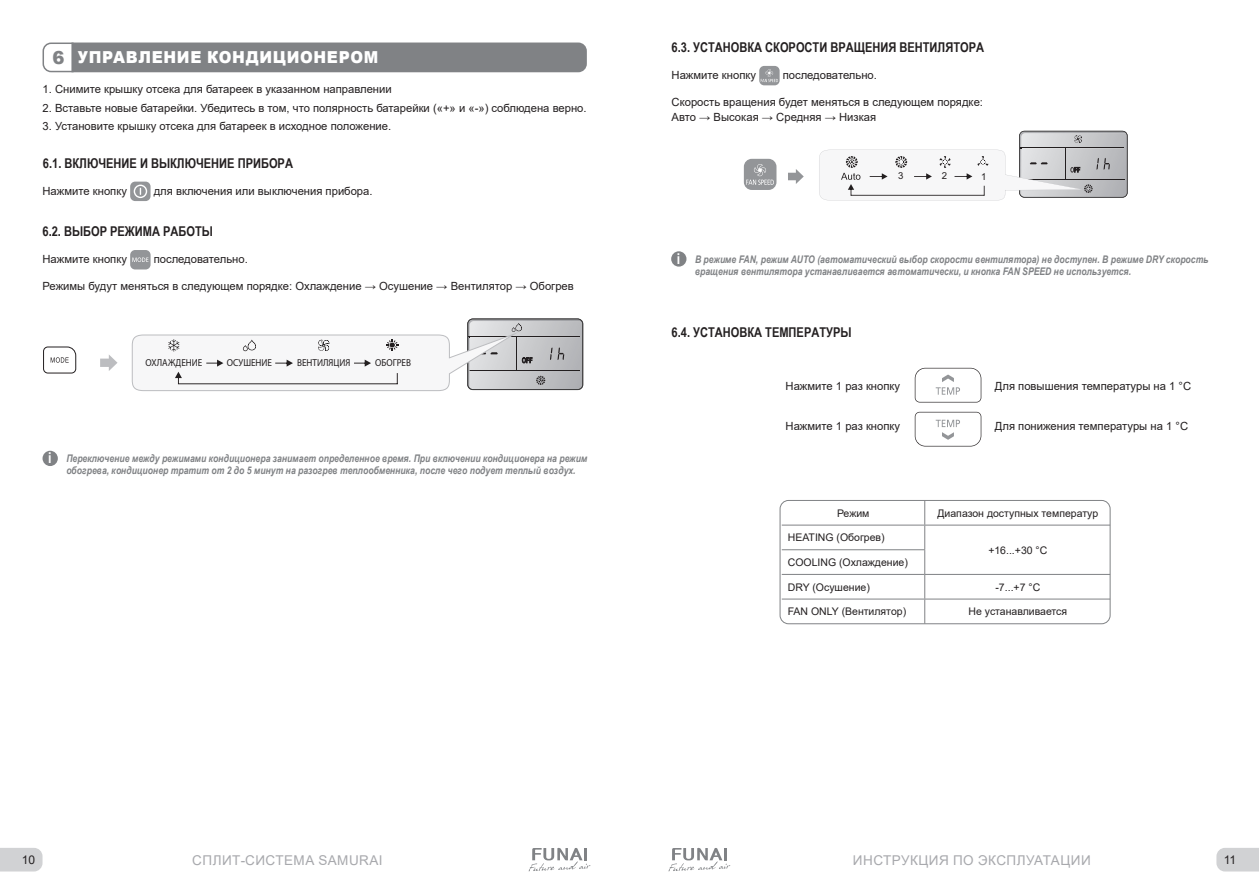
<style>
.page{position:relative;width:1259px;height:893px;background:#fff}
.page>*{position:absolute;margin:0;border:0;box-sizing:border-box;transform-origin:0 0}
.Zagolovok{font:900 18px "Arial";color:#808285}
.Zagolovok-2{font:900 16.5px "Arial";letter-spacing:.045em;color:#fff;scale:.93 1}
.t1{font:700 15px "Arial Narrow";color:#fff}
.Body{font:700 13.5px "Arial Narrow";color:#231f20}
.t2{font:13.5px "Arial";letter-spacing:.035em;color:#a8a9ad}
.t3{font:12px "Arial";color:#231f20}
.Body-2{font:11.25px/14.2px "Arial";color:#231f20}
.Body-3{font:italic 700 10.5px/12px "Arial Narrow";color:#808285}
.t4{font:10.5px "Arial";color:#231f20}
.t5{font:10.2px "Myriad Pro";color:#231f20;scale:.9 1}
.t6{font:9.6px "Arial";color:#231f20}
.t7{font:9.15px "Myriad Pro";color:#231f20}
.t8{font:7.35px "Arial";color:#231f20;scale:.67 1}
.t9{font:6.9px "Arial";color:#231f20;scale:.67 1}
</style>
<div class="page">
<svg style="left:0;top:848px;width:43px;height:23px"></svg>
<svg style="left:1216px;top:848px;width:43px;height:23px"></svg>
<svg style="left:529px;top:848px;width:61px;height:23px"></svg>
<svg style="left:668px;top:848px;width:62px;height:23px"></svg>
<svg style="left:43px;top:347px;width:33px;height:26px"></svg>
<svg style="left:100px;top:355px;width:17px;height:16px"></svg>
<svg style="left:132px;top:319px;width:451px;height:72px"></svg>
<div style="left:130px;top:250px;width:21px;height:19px;background:#939598;border-radius:5px"></div>
<svg style="left:132px;top:257px;width:16px;height:5px"></svg>
<div style="left:43px;top:451px;width:15px;height:15px;background:#808285;border-radius:50%"></div>
<div style="left:130px;top:182px;width:21px;height:19px;background:#939598;border-radius:5px"></div>
<svg style="left:133px;top:184px;width:15px;height:14px"></svg>
<svg style="left:42px;top:42px;width:545px;height:31px;background:#8b8c8f"></svg>
<hr style="left:782px;top:525px;width:142px;height:1px;background:#808285">
<hr style="left:924px;top:525px;width:186px;height:1px;background:#808285">
<hr style="left:782px;top:549px;width:143px;height:1px;background:#808285">
<hr style="left:782px;top:574px;width:142px;height:1px;background:#808285">
<hr style="left:924px;top:574px;width:186px;height:1px;background:#808285">
<hr style="left:782px;top:599px;width:142px;height:1px;background:#808285">
<hr style="left:924px;top:599px;width:186px;height:1px;background:#808285">
<svg style="left:924px;top:502px;width:1px;height:120px"></svg>
<div style="left:779px;top:500px;width:331px;height:124px;border:1px solid #808285;border-radius:9px"></div>
<svg style="left:788px;top:169px;width:16px;height:15px"></svg>
<svg style="left:819px;top:131px;width:308px;height:69px"></svg>
<div style="left:759px;top:66px;width:20px;height:19px;background:#939598;border-radius:5px"></div>
<svg style="left:761px;top:69px;width:17px;height:13px"></svg>
<div style="left:671px;top:251px;width:15px;height:16px;background:#808285;border-radius:50%"></div>
<div style="left:744px;top:159px;width:32px;height:31px;background:#939598;border-radius:8px"></div>
<svg style="left:746px;top:164px;width:28px;height:21px"></svg>
<svg style="left:914px;top:368px;width:67px;height:34px"></svg>
<svg style="left:914px;top:412px;width:67px;height:34px"></svg>
<p class="Zagolovok" style="left:52px;top:44px;width:14px">6</p>
<p class="Zagolovok-2" style="left:78px;top:45px;width:325px">УПРАВЛЕНИЕ КОНДИЦИОНЕРОМ</p>
<p class="Body-2" style="left:43px;top:82px;width:351px">1. Снимите крышку отсека для батареек в указанном направлении</p>
<p class="Body-2" style="left:43px;top:101px;width:545px">2. Вставьте новые батарейки. Убедитесь в том, что полярность батарейки («+» и «-») соблюдена верно.</p>
<p class="Body-2" style="left:43px;top:119px;width:350px">3. Установите крышку отсека для батареек в исходное положение.</p>
<p class="Body" style="left:43px;top:153px;width:251px">6.1. ВКЛЮЧЕНИЕ И ВЫКЛЮЧЕНИЕ ПРИБОРА</p>
<p class="Body-2" style="left:43px;top:184px;width:86px">Нажмите кнопку</p>
<p class="Body-2" style="left:154px;top:184px;width:220px">для включения или выключения прибора.</p>
<p class="Body" style="left:43px;top:221px;width:172px">6.2. ВЫБОР РЕЖИМА РАБОТЫ</p>
<p class="Body-2" style="left:43px;top:252px;width:86px">Нажмите кнопку</p>
<p class="Body-2" style="left:154px;top:252px;width:96px">последовательно.</p>
<p class="Body-2" style="left:43px;top:279px;width:533px">Режимы будут меняться в следующем порядке: Охлаждение → Осушение → Вентилятор → Обогрев</p>
<p class="t5" style="left:145px;top:356px;width:65px">ОХЛАЖДЕНИЕ</p>
<p class="t5" style="left:227px;top:356px;width:52px">ОСУШЕНИЕ</p>
<p class="t5" style="left:297px;top:356px;width:61px">ВЕНТИЛЯЦИЯ</p>
<p class="t5" style="left:375px;top:356px;width:41px">ОБОГРЕВ</p>
<p class="t8" style="left:526px;top:355px;width:11px">FF</p>
<p class="t1" style="left:48px;top:446px;width:5px">i</p>
<p class="Body-3" style="left:66px;top:452px;width:522px">Переключение между режимами кондиционера занимает определенное время. При включении кондиционера на режим обогрева, кондиционер тратит от 2 до 5 минут на разогрев теплообменника, после чего подует теплый воздух.</p>
<p class="Body" style="left:671px;top:37px;width:314px">6.3. УСТАНОВКА СКОРОСТИ ВРАЩЕНИЯ ВЕНТИЛЯТОРА</p>
<p class="Body-2" style="left:671px;top:68px;width:86px">Нажмите кнопку</p>
<p class="Body-2" style="left:782px;top:68px;width:96px">последовательно.</p>
<p class="Body-2" style="left:671px;top:95px;width:313px">Скорость вращения будет меняться в следующем порядке:<br>Авто → Высокая → Средняя → Низкая</p>
<p class="t6" style="left:898px;top:169px;width:7px">3</p>
<p class="t6" style="left:942px;top:169px;width:7px">2</p>
<p class="t6" style="left:981px;top:170px;width:7px">1</p>
<p class="t9" style="left:1074px;top:165px;width:10px">FF</p>
<p class="t1" style="left:677px;top:247px;width:5px">i</p>
<p class="Body-3" style="left:695px;top:253px;width:515px">В режиме FAN, режим AUTO (автоматический выбор скорости вентилятора) не доступен. В режиме DRY скорость вращения вентилятора устанавливается автоматически, и кнопка FAN SPEED не используется.</p>
<p class="Body" style="left:671px;top:322px;width:181px">6.4. УСТАНОВКА ТЕМПЕРАТУРЫ</p>
<p class="t7" style="left:658px;top:330px;width:36px">НОЧНОЙ</p>
<p class="t7" style="left:717px;top:330px;width:36px">НОЧНОЙ</p>
<p class="t7" style="left:777px;top:330px;width:36px">НОЧНОЙ</p>
<p class="t7" style="left:835px;top:330px;width:36px">НОЧНОЙ</p>
<p class="Body-2" style="left:785px;top:379px;width:116px">Нажмите 1 раз кнопку</p>
<p class="Body-2" style="left:785px;top:419px;width:116px">Нажмите 1 раз кнопку</p>
<p class="Body-2" style="left:995px;top:379px;width:198px">Для повышения температуры на 1 °C</p>
<p class="Body-2" style="left:995px;top:419px;width:195px">Для понижения температуры на 1 °C</p>
<p class="t4" style="left:837px;top:506px;width:34px">Режим</p>
<p class="t4" style="left:937px;top:506px;width:162px">Диапазон доступных температур</p>
<p class="t4" style="left:788px;top:530px;width:98px">HEATING (Обогрев)</p>
<p class="t4" style="left:988px;top:543px;width:61px">+16...+30 °C</p>
<p class="t4" style="left:788px;top:555px;width:122px">COOLING (Охлаждение)</p>
<p class="t4" style="left:788px;top:580px;width:84px">DRY (Осушение)</p>
<p class="t4" style="left:995px;top:580px;width:46px">-7...+7 °C</p>
<p class="t4" style="left:788px;top:604px;width:120px">FAN ONLY (Вентилятор)</p>
<p class="t4" style="left:968px;top:604px;width:100px">Не устанавливается</p>
<p class="t3" style="left:22px;top:851px;width:15px">10</p>
<p class="t2" style="left:192px;top:850px;width:192px">СПЛИТ-СИСТЕМА SAMURAI</p>
<p class="t2" style="left:853px;top:850px;width:239px">ИНСТРУКЦИЯ ПО ЭКСПЛУАТАЦИИ</p>
<p class="t3" style="left:1223px;top:851px;width:14px">11</p>
</div>
